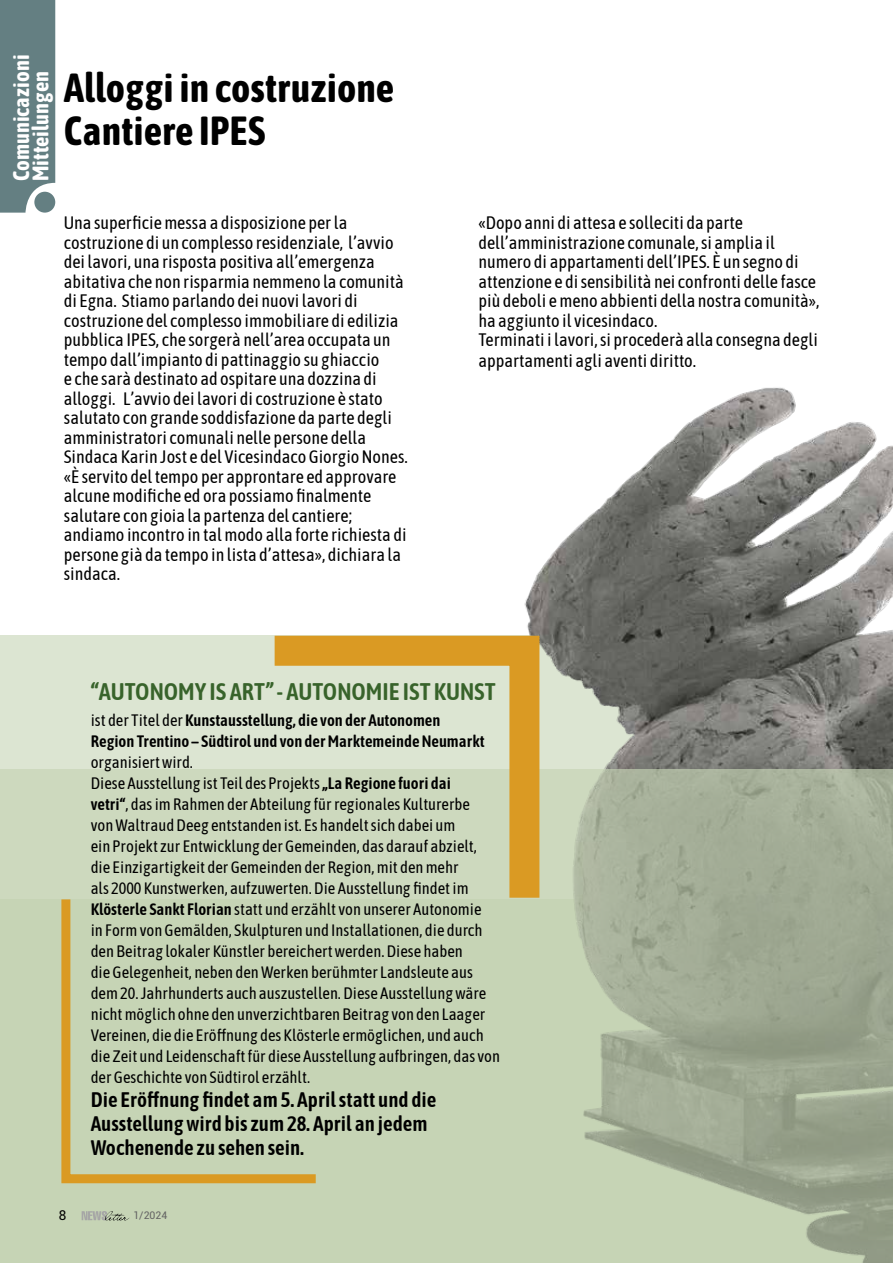
<style>
.page{position:relative;width:893px;height:1263px;background:#fff}
.page>*{position:absolute;margin:0;border:0;box-sizing:border-box;transform-origin:0 0}
.t1{font:700 40.5px/43.5px "Asap Condensed";color:#000}
.t2{font:600 24px "Asap Condensed";color:#38632b}
.t3{font:700 22.5px/19.5px "Asap Condensed";color:#fff}
.t4{font:600 21px/24px "Asap Condensed";color:#000}
.t5{font:18px/19.5px "Asap Condensed";color:#000}
.t6{font:16.5px/21px "Asap Condensed";color:#000}
.t7{font:600 16.5px/21px "Asap Condensed";color:#000}
.t8{font:13.5px "Roboto";color:#000}
.t9{font:10.5px "Roboto";color:#636363}
.s1{font-weight:400}
.s2{font-weight:600}
</style>
<div class="page">
<div style="left:0;top:636px;width:893px;height:627px;background:#dce5d2"></div>
<img style="left:524px;top:387px;width:369px;height:383px">
<svg style="left:0;top:770px;width:893px;height:493px;background:#b6c2a7"></svg>
<div style="left:0;top:0;width:55px;height:213px;background:#647f82"></div>
<div style="left:34px;top:192px;width:21px;height:21px;background:#647f82;border-radius:50%"></div>
<svg style="left:245px;top:621px;width:309px;height:307px"></svg>
<svg style="left:57px;top:890px;width:268px;height:298px;background:#c7d0ac"></svg>
<svg style="left:82px;top:1211px;width:47px;height:9px"></svg>
<p class="t3" style="left:11px;top:181px;width:128px;rotate:-90deg">Comunicazioni<br>Mitteilungen</p>
<h1 class="t1" style="left:64px;top:64px;width:332px">Alloggi in costruzione<br>Cantiere IPES</h1>
<p class="t5" style="left:64px;top:213px;width:345px">Una superficie messa a disposizione per la costruzione di un complesso residenziale, l’avvio dei lavori, una risposta positiva all’emergenza abitativa che non risparmia nemmeno la comunità di Egna. Stiamo parlando dei nuovi lavori di costruzione del complesso immobiliare di edilizia pubblica IPES, che sorgerà nell’area occupata un tempo dall’impianto di pattinaggio su ghiaccio<br>e che sarà destinato ad ospitare una dozzina di alloggi. L’avvio dei lavori di costruzione è stato salutato con grande soddisfazione da parte degli amministratori comunali nelle persone della Sindaca Karin Jost e del Vicesindaco Giorgio Nones. «È servito del tempo per approntare ed approvare alcune modifiche ed ora possiamo finalmente salutare con gioia la partenza del cantiere; andiamo incontro in tal modo alla forte richiesta di persone già da tempo in lista d’attesa», dichiara la sindaca.</p>
<p class="t5" style="left:478px;top:213px;width:343px">«Dopo anni di attesa e solleciti da parte dell’amministrazione comunale, si amplia il numero di appartamenti dell’IPES. È un segno di attenzione e di sensibilità nei confronti delle fasce più deboli e meno abbienti della nostra comunità», ha aggiunto il vicesindaco.<br>Terminati i lavori, si procederà alla consegna degli appartamenti agli aventi diritto.</p>
<h2 class="t2" style="left:91px;top:676px;width:406px">“AUTONOMY IS ART” - AUTONOMIE IST KUNST</h2>
<p class="t7" style="left:91px;top:709px;width:395px"><span class="s1">ist der Titel der</span> Kunstausstellung, die von der Autonomen<br>Region Trentino – Südtirol und von der Marktemeinde Neumarkt</p>
<p class="t6" style="left:91px;top:751px;width:411px">organisiert wird.<br>Diese Ausstellung ist Teil des Projekts <span class="s2">„La Regione fuori dai<br>vetri“</span>, das im Rahmen der Abteilung für regionales Kulturerbe<br>von Waltraud Deeg entstanden ist. Es handelt sich dabei um<br>ein Projekt zur Entwicklung der Gemeinden, das darauf abzielt, die Einzigartigkeit der Gemeinden der Region, mit den mehr<br>als 2000 Kunstwerken, aufzuwerten. Die Ausstellung findet im <span class="s2">Klösterle Sankt Florian</span> statt und erzählt von unserer Autonomie<br>in Form von Gemälden, Skulpturen und Installationen, die durch den Beitrag lokaler Künstler bereichert werden. Diese haben<br>die Gelegenheit, neben den Werken berühmter Landsleute aus dem 20. Jahrhunderts auch auszustellen. Diese Ausstellung wäre nicht möglich ohne den unverzichtbaren Beitrag von den Laager Vereinen, die die Eröffnung des Klösterle ermöglichen, und auch die Zeit und Leidenschaft für diese Ausstellung aufbringen, das von der Geschichte von Südtirol erzählt.</p>
<p class="t4" style="left:91px;top:1087px;width:347px">Die Eröffnung findet am 5. April statt und die<br>Ausstellung wird bis zum 28. April an jedem<br>Wochenende zu sehen sein.</p>
<p class="t8" style="left:59px;top:1206px;width:9px">8</p>
<p class="t9" style="left:133px;top:1208px;width:35px">1/2024</p>
</div>
